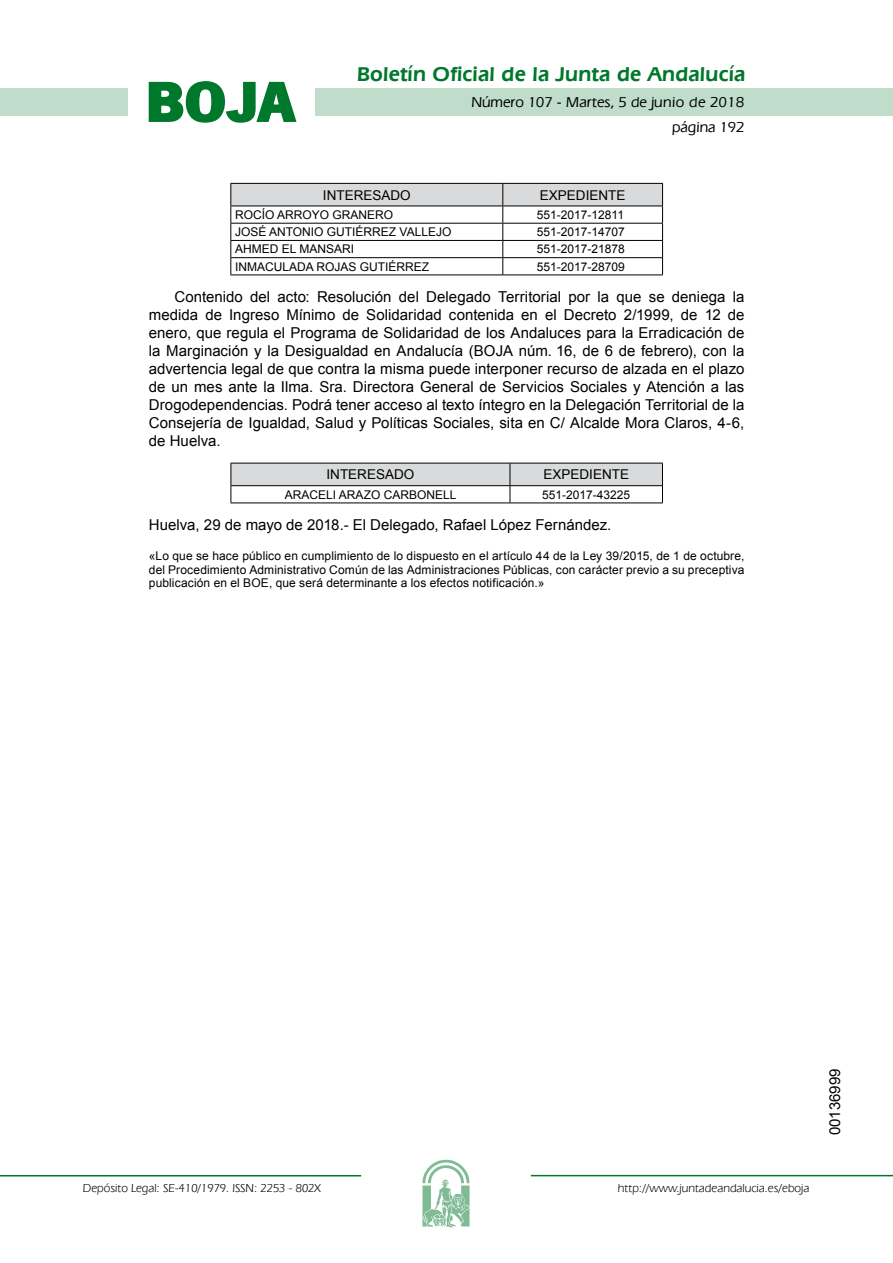
<style>
.page{position:relative;width:893px;height:1263px;background:#fff}
.page>*{position:absolute;margin:0;border:0;box-sizing:border-box;transform-origin:0 0}
.t1{font:700 57.75px "News Got T";color:#00782c;scale:1.14 1}
.t2{font:600 21px "Eras IT Cby BT";letter-spacing:.01em;color:#00782c}
.t3{font:15px/18px "Arial";color:#000;text-align:justify}
.t4{font:500 15px/24.5px "Eras IT Cby BT";color:#000;text-align:right}
.t5{font:13.5px "Arial";color:#000}
.t6{font:12px/13.5px "Arial";color:#000;text-align:justify}
.t7{font:12px "Eras IT Cby BT";color:#000}
</style>
<div class="page">
<div style="left:315px;top:88px;width:577px;height:28px;background:#bfddca"></div>
<div style="left:0;top:88px;width:128px;height:28px;background:#bfddca"></div>
<hr style="left:0;top:1175px;width:361px;height:2px;background:#00782c">
<svg style="left:422px;top:1159px;width:47px;height:68px"></svg>
<hr style="left:531px;top:1175px;width:361px;height:1px;background:#00782c">
<svg style="left:148px;top:81px;width:149px;height:42px"></svg>
<svg style="left:230px;top:183px;width:433px;height:92px"></svg>
<hr style="left:230px;top:275px;width:273px;height:1px;background:#000">
<hr style="left:503px;top:275px;width:160px;height:1px;background:#000">
<svg style="left:230px;top:463px;width:433px;height:40px"></svg>
<hr style="left:230px;top:503px;width:280px;height:1px;background:#000">
<hr style="left:510px;top:503px;width:153px;height:1px;background:#000">
<h1 class="t1" style="left:145px;top:68px;width:133px">BOJA</h1>
<h2 class="t2" style="left:357px;top:62px;width:390px">Boletín Oficial de la Junta de Andalucía</h2>
<p class="t4" style="left:471px;top:90px;width:274px">Número 107 - Martes, 5 de junio de 2018 página 192</p>
<p class="t5" style="left:323px;top:186px;width:89px">INTERESADO</p>
<p class="t5" style="left:540px;top:186px;width:87px">EXPEDIENTE</p>
<p class="t6" style="left:235px;top:208px;width:160px">ROCÍO ARROYO GRANERO</p>
<p class="t6" style="left:537px;top:208px;width:89px">551-2017-12811</p>
<p class="t6" style="left:235px;top:225px;width:218px">JOSÉ ANTONIO GUTIÉRREZ VALLEJO</p>
<p class="t6" style="left:537px;top:225px;width:90px">551-2017-14707</p>
<p class="t6" style="left:235px;top:243px;width:120px">AHMED EL MANSARI</p>
<p class="t6" style="left:537px;top:243px;width:90px">551-2017-21878</p>
<p class="t6" style="left:235px;top:260px;width:196px">INMACULADA ROJAS GUTIÉRREZ</p>
<p class="t6" style="left:537px;top:260px;width:90px">551-2017-28709</p>
<p class="t3" style="left:149px;top:288px;width:597px;text-indent:26px">Contenido del acto: Resolución del Delegado Territorial por la que se deniega la medida de Ingreso Mínimo de Solidaridad contenida en el Decreto 2/1999, de 12 de enero, que regula el Programa de Solidaridad de los Andaluces para la Erradicación de la Marginación y la Desigualdad en Andalucía (BOJA núm. 16, de 6 de febrero), con la advertencia legal de que contra la misma puede interponer recurso de alzada en el plazo de un mes ante la Ilma. Sra. Directora General de Servicios Sociales y Atención a las Drogodependencias. Podrá tener acceso al texto íntegro en la Delegación Territorial de la Consejería de Igualdad, Salud y Políticas Sociales, sita en C/ Alcalde Mora Claros, 4-6, de Huelva.</p>
<p class="t5" style="left:326px;top:466px;width:89px">INTERESADO</p>
<p class="t5" style="left:543px;top:466px;width:87px">EXPEDIENTE</p>
<p class="t6" style="left:285px;top:488px;width:173px">ARACELI ARAZO CARBONELL</p>
<p class="t6" style="left:542px;top:488px;width:90px">551-2017-43225</p>
<p class="t3" style="left:149px;top:516px;width:464px">Huelva, 29 de mayo de 2018.- El Delegado, Rafael López Fernández.</p>
<p class="t6" style="left:149px;top:549px;width:597px">«Lo que se hace público en cumplimiento de lo dispuesto en el artículo 44 de la Ley 39/2015, de 1 de octubre, del Procedimiento Administrativo Común de las Administraciones Públicas, con carácter previo a su preceptiva publicación en el BOE, que será determinante a los efectos notificación.»</p>
<p class="t7" style="left:83px;top:1181px;width:239px">Depósito Legal: SE-410/1979. ISSN: 2253 - 802X</p>
<p class="t7" style="left:618px;top:1181px;width:193px">http://www.juntadeandalucia.es/eboja</p>
<p class="t3" style="left:826px;top:1135px;width:68px;rotate:-90deg">00136999</p>
</div>
